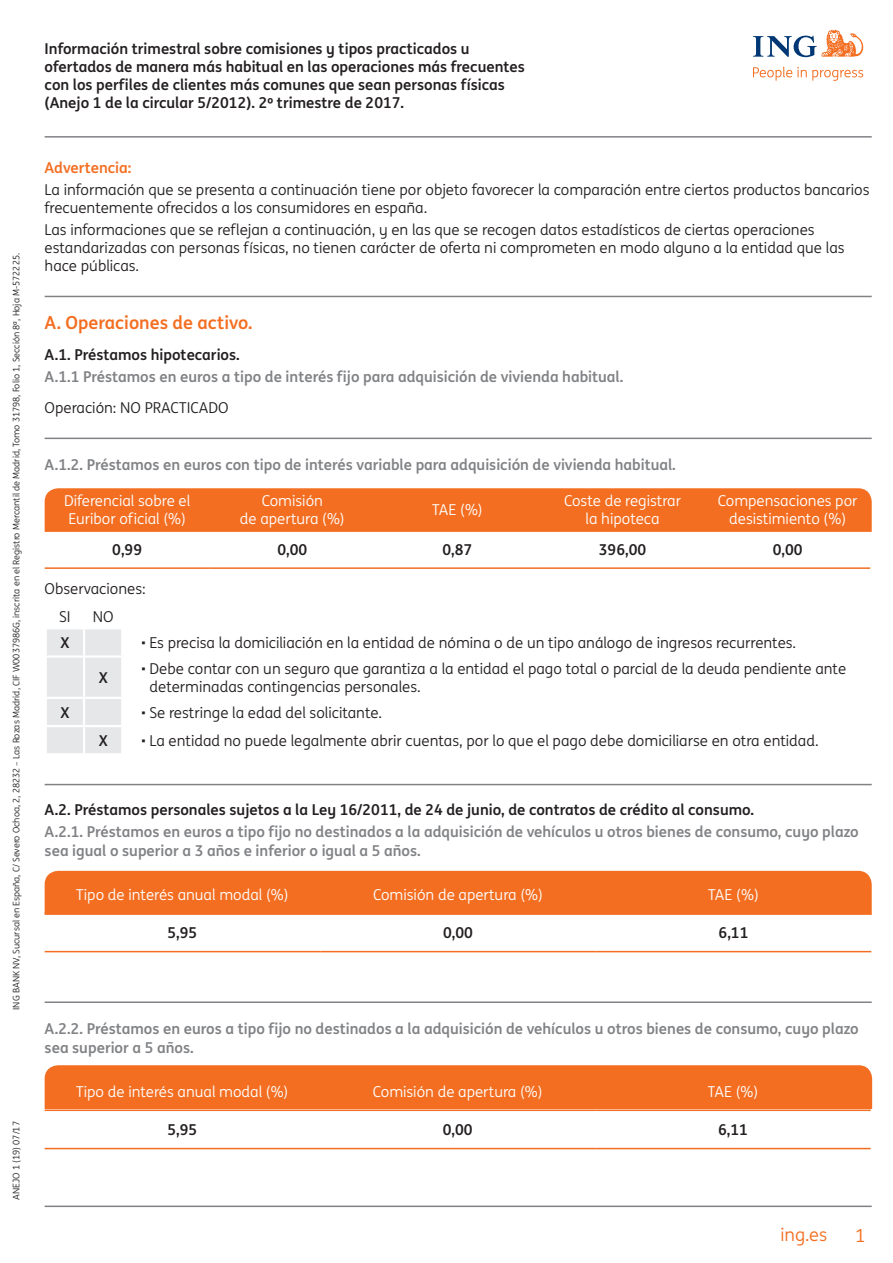
<style>
.page{position:relative;width:893px;height:1263px;background:#fff}
.page>*{position:absolute;margin:0;border:0;box-sizing:border-box;transform-origin:0 0}
.t1{font:700 18px "ING Me";color:#f36e21}
.t2{font:18px "ING Me";color:#f36e21}
.t3{font:15px/18px "ING Me";color:#231f20}
.t4{font:700 15px/19.5px "ING Me";color:#808285}
.t5{font:700 15px/18px "ING Me";color:#231f20}
.t6{font:15px/18px "ING Me";color:#fff;text-align:center}
.t7{font:700 15px "ING Me";color:#f36e21}
.t8{font:9.15px "ING Me";color:#231f20}
.t9{font:9px "ING Me";color:#231f20}
</style>
<div class="page">
<hr style="left:45px;top:136px;width:827px;height:2px;background:#808285">
<hr style="left:45px;top:1205px;width:827px;height:2px;background:#808285">
<svg style="left:753px;top:30px;width:110px;height:27px"></svg>
<svg style="left:753px;top:67px;width:110px;height:14px"></svg>
<div style="left:44px;top:1065px;width:829px;height:45px;background:#f36e21"></div>
<div style="left:44px;top:870px;width:828px;height:45px;background:#f36e21"></div>
<div style="left:44px;top:488px;width:828px;height:44px;background:#f36e21"></div>
<hr style="left:45px;top:296px;width:827px;height:1px;background:#808285">
<hr style="left:45px;top:438px;width:827px;height:1px;background:#808285">
<hr style="left:45px;top:567px;width:165px;height:2px;background:#f36e21">
<hr style="left:210px;top:567px;width:165px;height:2px;background:#f36e21">
<hr style="left:375px;top:567px;width:165px;height:2px;background:#f36e21">
<hr style="left:540px;top:567px;width:165px;height:2px;background:#f36e21">
<hr style="left:705px;top:567px;width:165px;height:2px;background:#f36e21">
<div style="left:47px;top:629px;width:74px;height:124px;background:#e6e7e9"></div>
<hr style="left:83px;top:629px;width:2px;height:26px;background:#fff">
<hr style="left:45px;top:655px;width:39px;height:3px;background:#fff">
<hr style="left:84px;top:655px;width:38px;height:3px;background:#fff">
<hr style="left:83px;top:658px;width:2px;height:39px;background:#fff">
<hr style="left:45px;top:697px;width:39px;height:2px;background:#fff">
<hr style="left:84px;top:697px;width:38px;height:2px;background:#fff">
<hr style="left:83px;top:699px;width:2px;height:26px;background:#fff">
<hr style="left:45px;top:725px;width:39px;height:2px;background:#fff">
<hr style="left:84px;top:725px;width:38px;height:2px;background:#fff">
<hr style="left:83px;top:727px;width:2px;height:26px;background:#fff">
<hr style="left:45px;top:784px;width:827px;height:1px;background:#808285">
<hr style="left:45px;top:913px;width:275px;height:1px;background:#f36e21">
<hr style="left:320px;top:913px;width:276px;height:1px;background:#f36e21">
<hr style="left:596px;top:913px;width:275px;height:1px;background:#f36e21">
<hr style="left:45px;top:951px;width:275px;height:1px;background:#f36e21">
<hr style="left:320px;top:951px;width:276px;height:1px;background:#f36e21">
<hr style="left:596px;top:951px;width:275px;height:1px;background:#f36e21">
<hr style="left:45px;top:1001px;width:827px;height:2px;background:#808285">
<hr style="left:45px;top:1109px;width:275px;height:2px;background:#f36e21">
<hr style="left:320px;top:1109px;width:275px;height:2px;background:#f36e21">
<hr style="left:595px;top:1109px;width:276px;height:2px;background:#f36e21">
<hr style="left:45px;top:1148px;width:275px;height:1px;background:#f36e21">
<hr style="left:320px;top:1148px;width:275px;height:1px;background:#f36e21">
<hr style="left:595px;top:1148px;width:276px;height:1px;background:#f36e21">
<p class="t9" style="left:10px;top:1010px;width:758px;rotate:-90deg">ING BANK NV, Sucursal en España, C/ Severo Ochoa, 2, 28232 – Las Rozas Madrid, CIF W0037986G, inscrita en el Registro Mercantil de Madrid, Tomo 31798, Folio 1, Sección 8ª, Hoja M-572225.</p>
<p class="t8" style="left:10px;top:1200px;width:80px;rotate:-90deg">ANEJO 1 (19) 07/17</p>
<p class="t5" style="left:45px;top:39px;width:482px">Información trimestral sobre comisiones y tipos practicados u ofertados de manera más habitual en las operaciones más frecuentes con los perfiles de clientes más comunes que sean personas físicas (Anejo 1 de la circular 5/2012). 2º trimestre de 2017.</p>
<p class="t7" style="left:45px;top:155px;width:88px">Advertencia:</p>
<p class="t3" style="left:45px;top:180px;width:826px">La información que se presenta a continuación tiene por objeto favorecer la comparación entre ciertos productos bancarios frecuentemente ofrecidos a los consumidores en españa.</p>
<p class="t3" style="left:45px;top:220px;width:801px">Las informaciones que se reflejan a continuación, y en las que se recogen datos estadísticos de ciertas operaciones estandarizadas con personas físicas, no tienen carácter de oferta ni comprometen en modo alguno a la entidad que las hace públicas.</p>
<p class="t1" style="left:45px;top:309px;width:209px">A. Operaciones de activo.</p>
<p class="t5" style="left:45px;top:345px;width:197px">A.1. Préstamos hipotecarios.</p>
<p class="t4" style="left:45px;top:366px;width:580px">A.1.1 Préstamos en euros a tipo de interés fijo para adquisición de vivienda habitual.</p>
<p class="t3" style="left:45px;top:398px;width:186px">Operación: NO PRACTICADO</p>
<p class="t4" style="left:45px;top:454px;width:633px">A.1.2. Préstamos en euros con tipo de interés variable para adquisición de vivienda habitual.</p>
<p class="t6" style="left:64px;top:491px;width:128px;text-align:left">Diferencial sobre el<br>Euribor oficial (%)</p>
<p class="t6" style="left:240px;top:491px;width:106px">Comisión<br>de apertura (%)</p>
<p class="t6" style="left:432px;top:500px;width:52px">TAE (%)</p>
<p class="t6" style="left:564px;top:491px;width:119px">Coste de registrar la hipoteca</p>
<p class="t6" style="left:718px;top:491px;width:141px">Compensaciones por desistimiento (%)</p>
<p class="t5" style="left:112px;top:539px;width:31px">0,99</p>
<p class="t5" style="left:277px;top:539px;width:31px">0,00</p>
<p class="t5" style="left:442px;top:539px;width:31px">0,87</p>
<p class="t5" style="left:599px;top:539px;width:49px">396,00</p>
<p class="t5" style="left:773px;top:539px;width:31px">0,00</p>
<p class="t3" style="left:59px;top:573px;width:88px;line-height:28.7px;text-indent:-15px">Observaciones:<br>SI</p>
<p class="t3" style="left:93px;top:607px;width:22px">NO</p>
<p class="t5" style="left:60px;top:633px;width:11px">X</p>
<p class="t3" style="left:141px;top:633px;width:657px">• Es precisa la domiciliación en la entidad de nómina o de un tipo análogo de ingresos recurrentes.</p>
<p class="t5" style="left:99px;top:668px;width:11px">X</p>
<p class="t3" style="left:150px;top:659px;width:698px;text-indent:-9px">• Debe contar con un seguro que garantiza a la entidad el pago total o parcial de la deuda pendiente ante determinadas contingencias personales.</p>
<p class="t5" style="left:60px;top:702px;width:11px">X</p>
<p class="t3" style="left:141px;top:702px;width:242px">• Se restringe la edad del solicitante.</p>
<p class="t5" style="left:99px;top:731px;width:11px">X</p>
<p class="t3" style="left:141px;top:731px;width:679px">• La entidad no puede legalmente abrir cuentas, por lo que el pago debe domiciliarse en otra entidad.</p>
<p class="t5" style="left:45px;top:799px;width:711px">A.2. Préstamos personales sujetos a la Ley 16/2011, de 24 de junio, de contratos de crédito al consumo.</p>
<p class="t4" style="left:45px;top:821px;width:816px">A.2.1. Préstamos en euros a tipo fijo no destinados a la adquisición de vehículos u otros bienes de consumo, cuyo plazo sea igual o superior a 3 años e inferior o igual a 5 años.</p>
<p class="t6" style="left:76px;top:885px;width:214px">Tipo de interés anual modal (%)</p>
<p class="t6" style="left:373px;top:885px;width:171px">Comisión de apertura (%)</p>
<p class="t6" style="left:708px;top:885px;width:52px">TAE (%)</p>
<p class="t5" style="left:167px;top:923px;width:31px">5,95</p>
<p class="t5" style="left:443px;top:923px;width:31px">0,00</p>
<p class="t5" style="left:719px;top:923px;width:31px">6,11</p>
<p class="t4" style="left:45px;top:1018px;width:816px">A.2.2. Préstamos en euros a tipo fijo no destinados a la adquisición de vehículos u otros bienes de consumo, cuyo plazo sea superior a 5 años.</p>
<p class="t6" style="left:76px;top:1082px;width:214px">Tipo de interés anual modal (%)</p>
<p class="t6" style="left:373px;top:1082px;width:171px">Comisión de apertura (%)</p>
<p class="t6" style="left:708px;top:1082px;width:52px">TAE (%)</p>
<p class="t5" style="left:167px;top:1120px;width:31px">5,95</p>
<p class="t5" style="left:443px;top:1120px;width:31px">0,00</p>
<p class="t5" style="left:718px;top:1120px;width:31px">6,11</p>
<p class="t2" style="left:780px;top:1222px;width:48px">ing.es</p>
<p class="t2" style="left:855px;top:1222px;width:12px">1</p>
</div>
